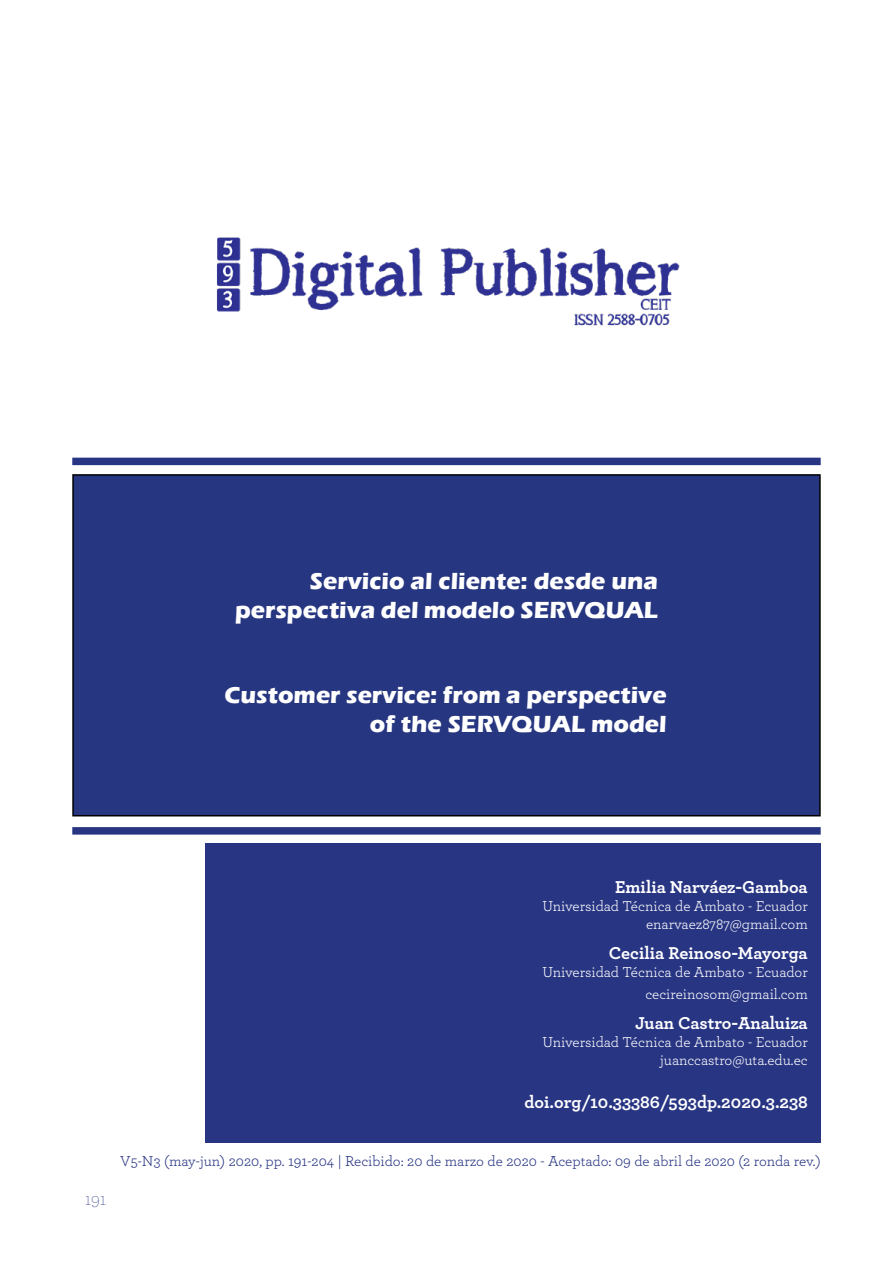
<style>
.page{position:relative;width:893px;height:1263px;background:#fff}
.page>*{position:absolute;margin:0;border:0;box-sizing:border-box;transform-origin:0 0}
.t1{font:700 24px/28.8px "Eras ITC";color:#fff;text-align:right}
.t2{font:700 18px "Archer";color:#fff}
.t3{font:200 18px "Archer";color:#283583}
.t4{font:15px/18px "Archer";color:#fff;text-align:right}
.t5{font:15px "Archer";color:#283583}
</style>
<div class="page">
<img style="left:217px;top:237px;width:463px;height:89px">
<div style="left:72px;top:458px;width:749px;height:7px;background:#283583"></div>
<div style="left:72px;top:827px;width:749px;height:8px;background:#283583"></div>
<div style="left:73px;top:475px;width:747px;height:341px;background:#273680"></div>
<div style="left:72px;top:474px;width:749px;height:342px;border:2px solid #000"></div>
<div style="left:205px;top:844px;width:615px;height:299px;background:#283583"></div>
<h1 class="t1" style="left:235px;top:567px;width:424px">Servicio al cliente: desde una perspectiva del modelo SERVQUAL</h1>
<h1 class="t1" style="left:224px;top:681px;width:444px">Customer service: from a perspective of the SERVQUAL model</h1>
<p class="t2" style="left:615px;top:873px;width:194px">Emilia Narváez-Gamboa</p>
<p class="t4" style="left:542px;top:896px;width:267px">Universidad Técnica de Ambato - Ecuador enarvaez8787@gmail.com</p>
<p class="t2" style="left:609px;top:939px;width:201px">Cecilia Reinoso-Mayorga</p>
<p class="t4" style="left:542px;top:961px;width:267px;line-height:21.6px">Universidad Técnica de Ambato - Ecuador cecireinosom@gmail.com</p>
<p class="t2" style="left:635px;top:1009px;width:174px">Juan Castro-Analuiza</p>
<p class="t4" style="left:542px;top:1032px;width:267px">Universidad Técnica de Ambato - Ecuador juanccastro@uta.edu.ec</p>
<p class="t2" style="left:524px;top:1088px;width:285px">doi.org/10.33386/593dp.2020.3.238</p>
<p class="t3" style="left:85px;top:1188px;width:23px">191</p>
<p class="t5" style="left:120px;top:1151px;width:702px">V5-N3 (may-jun) 2020, pp. 191-204 | Recibido: 20 de marzo de 2020 - Aceptado: 09 de abril de 2020 (2 ronda rev.)</p>
</div>
